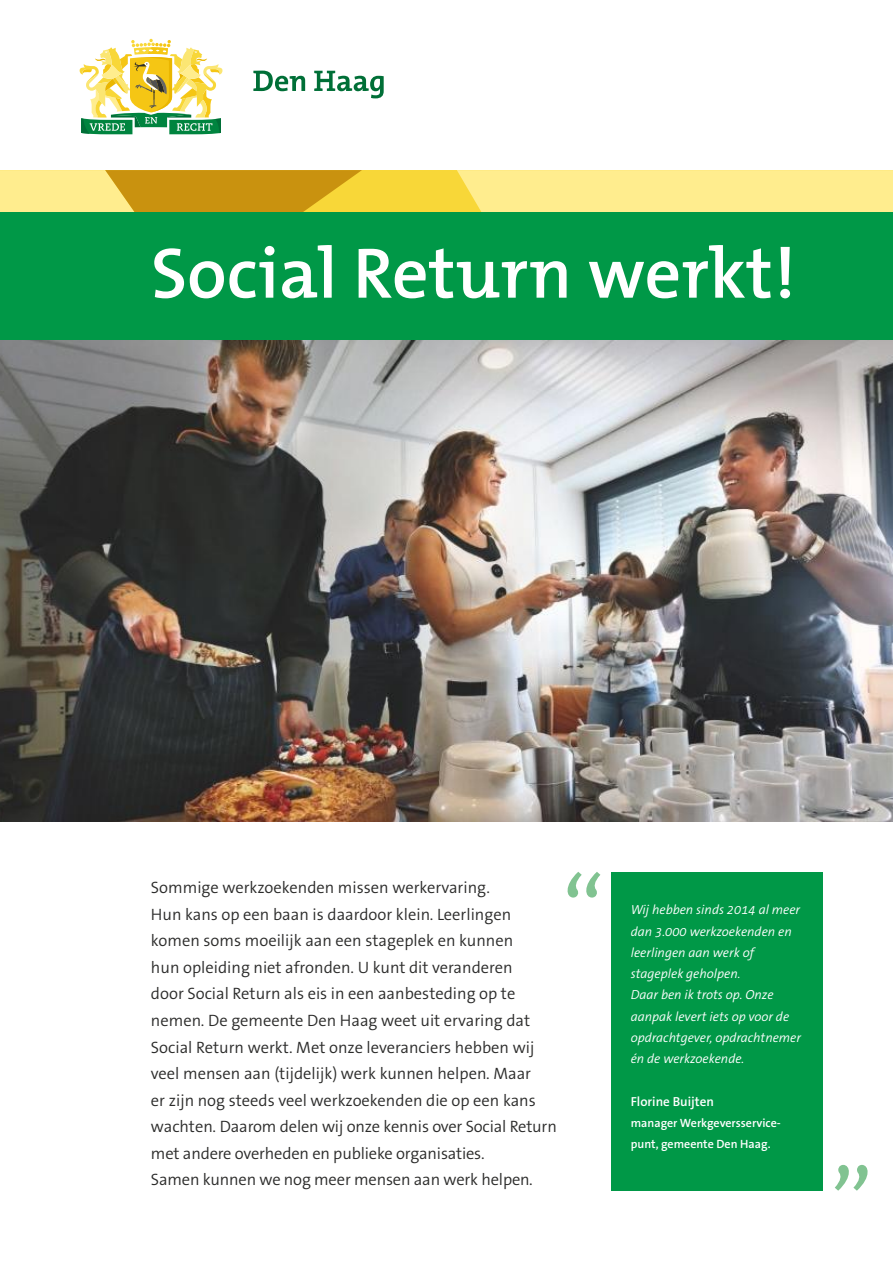
<style>
.page{position:relative;width:893px;height:1263px;background:#fff}
.page>*{position:absolute;margin:0;border:0;box-sizing:border-box;transform-origin:0 0}
.t1{font:600 72px "The Mix B W6";color:#fff}
.t2{font:300 16.5px/26.5px "The Sans B W4";color:#2b2b2a}
.t3{font:italic 300 13.2px/21.3px "The Sans B W4";color:#fff}
.t4{font:600 13.2px "The Sans B W6";color:#fff}
.t5{font:600 12px/21.3px "The Sans B W6";color:#fff}
</style>
<div class="page">
<svg style="left:253px;top:71px;width:131px;height:27px"></svg>
<svg style="left:79px;top:39px;width:144px;height:95px"></svg>
<svg style="left:0;top:170px;width:893px;height:43px;background:#ebd261"></svg>
<div style="left:0;top:213px;width:893px;height:127px;background:#009847"></div>
<img style="left:0;top:340px;width:893px;height:482px">
<div style="left:612px;top:872px;width:211px;height:319px;background:#009847"></div>
<svg style="left:835px;top:1165px;width:33px;height:26px"></svg>
<svg style="left:567px;top:872px;width:33px;height:25px"></svg>
<h1 class="t1" style="left:151px;top:227px;width:647px">Social Return werkt!</h1>
<p class="t2" style="left:151px;top:874px;width:407px">Sommige werkzoekenden missen werkervaring.<br>Hun kans op een baan is daardoor klein. Leerlingen komen soms moeilijk aan een stageplek en kunnen<br>hun opleiding niet afronden. U kunt dit veranderen<br>door Social Return als eis in een aanbesteding op te nemen. De gemeente Den Haag weet uit ervaring dat Social Return werkt. Met onze leveranciers hebben wij veel mensen aan (tijdelijk) werk kunnen helpen. Maar<br>er zijn nog steeds veel werkzoekenden die op een kans wachten. Daarom delen wij onze kennis over Social Return met andere overheden en publieke organisaties.<br>Samen kunnen we nog meer mensen aan werk helpen.</p>
<p class="t3" style="left:631px;top:899px;width:172px">Wij hebben sinds 2014 al meer dan 3.000 werkzoekenden en leerlingen aan werk of stageplek geholpen.<br>Daar ben ik trots op. Onze aanpak levert iets op voor de opdrachtgever, opdrachtnemer én de werkzoekende.</p>
<p class="t4" style="left:631px;top:1093px;width:85px">Florine Buijten</p>
<p class="t5" style="left:631px;top:1112px;width:152px">manager Werkgeversservice&shy;punt, gemeente Den Haag.</p>
</div>
